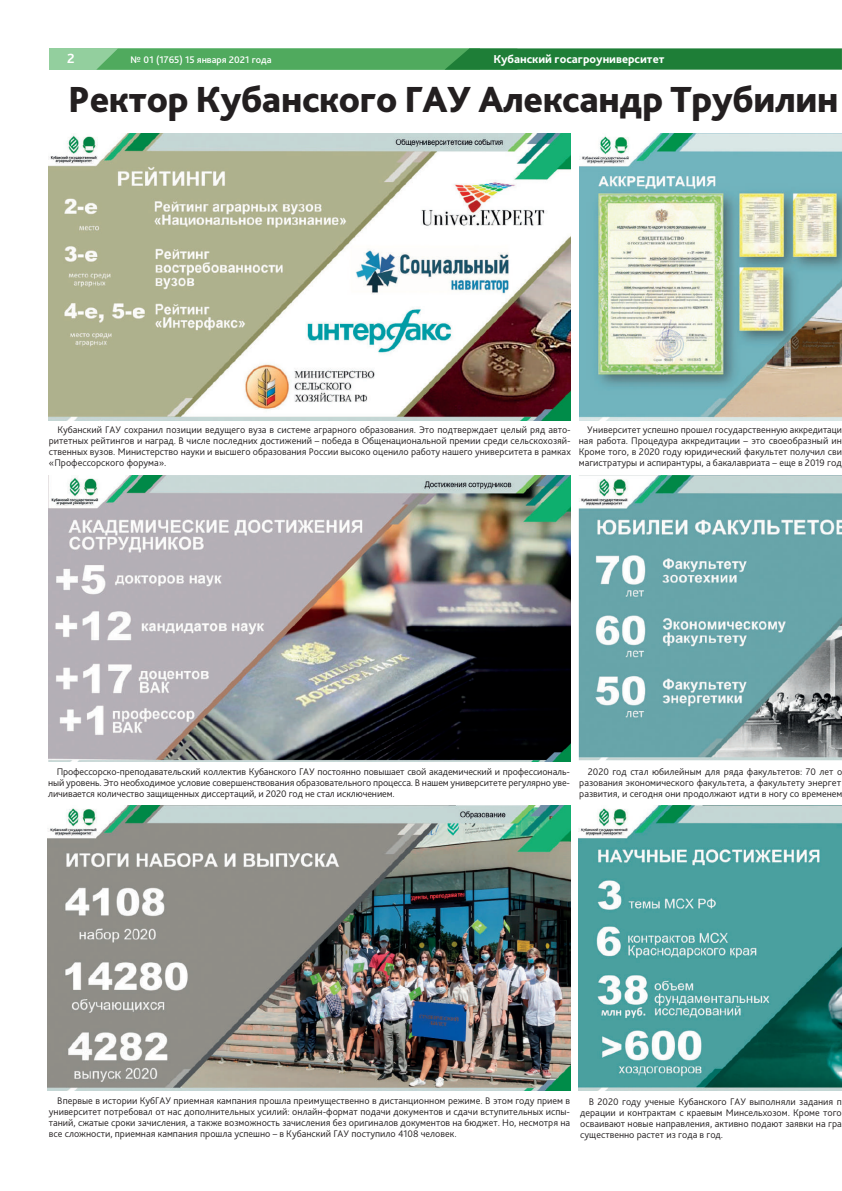
<style>
.page{position:relative;width:842px;height:1191px;background:#fff}
.page>*{position:absolute;margin:0;border:0;box-sizing:border-box;transform-origin:0 0}
.t1{font:800 38px "Bliss Pro";letter-spacing:-.01em;color:#231f20}
.t2{font:700 14px "Bliss Pro";color:#fff}
.t3{font:800 12px "Bliss Pro";color:#fff}
.t4{font:300 10px/11px "Bliss Pro";color:#231f20;text-align:justify}
.t5{font:500 10px "Bliss Pro";color:#fff}
</style>
<div class="page">
<div style="left:49px;top:48px;width:430px;height:22px;background:#93cf9e"></div>
<svg style="left:96px;top:48px;width:746px;height:22px;background:#3c964f"></svg>
<img style="left:579px;top:133px;width:263px;height:287px">
<img style="left:579px;top:475px;width:263px;height:285px">
<img style="left:49px;top:475px;width:521px;height:287px">
<img style="left:48px;top:805px;width:522px;height:285px">
<img style="left:579px;top:805px;width:263px;height:285px">
<img style="left:48px;top:133px;width:523px;height:287px">
<h2 class="t2" style="left:67px;top:53px;width:9px">2</h2>
<p class="t5" style="left:131px;top:56px;width:143px">№ 01 (1765) 15 января 2021 года</p>
<p class="t3" style="left:493px;top:54px;width:173px">Кубанский госагроуниверситет</p>
<h1 class="t1" style="left:68px;top:85px;width:772px">Ректор Кубанского ГАУ Александр Трубилин</h1>
<p class="t4" style="left:49px;top:425px;width:524px;text-indent:9px">Кубанский ГАУ сохранил позиции ведущего вуза в системе аграрного образования. Это подтверждает целый ряд авто&shy;ритетных рейтингов и наград. В числе последних достижений – победа в Общенациональной премии среди сельскохозяй&shy;ственных вузов. Министерство науки и высшего образования России высоко оценило работу нашего университета в рамках «Профессорского форума».</p>
<p class="t4" style="left:579px;top:425px;width:265px;text-indent:9px">Университет успешно прошел государственную аккредитаци ная работа. Процедура аккредитации – это своеобразный ин Кроме того, в 2020 году юридический факультет получил сви магистратуры и аспирантуры, а бакалавриата – еще в 2019 год</p>
<p class="t4" style="left:48px;top:767px;width:524px;text-indent:9px">Профессорско-преподавательский коллектив Кубанского ГАУ постоянно повышает свой академический и профессиональ&shy;ный уровень. Это необходимое условие совершенствования образовательного процесса. В нашем университете регулярно уве&shy;личивается количество защищенных диссертаций, и 2020 год не стал исключением.</p>
<p class="t4" style="left:579px;top:767px;width:265px;text-align:left;text-indent:9px">2020 год стал юбилейным для ряда факультетов: 70 лет о разования экономического факультета, а факультету энергет развития, и сегодня они продолжают идти в ногу со временем</p>
<p class="t4" style="left:49px;top:1096px;width:523px;text-indent:9px">Впервые в истории КубГАУ приемная кампания прошла преимущественно в дистанционном режиме. В этом году прием в университет потребовал от нас дополнительных усилий: онлайн-формат подачи документов и сдачи вступительных испы&shy;таний, сжатые сроки зачисления, а также возможность зачисления без оригиналов документов на бюджет. Но, несмотря на все сложности, приемная кампания прошла успешно – в Кубанский ГАУ поступило 4108 человек.</p>
<p class="t4" style="left:580px;top:1097px;width:263px;text-indent:9px">В 2020 году ученые Кубанского ГАУ выполняли задания п дерации и контрактам с краевым Минсельхозом. Кроме того осваивают новые направления, активно подают заявки на гра существенно растет из года в год.</p>
</div>
